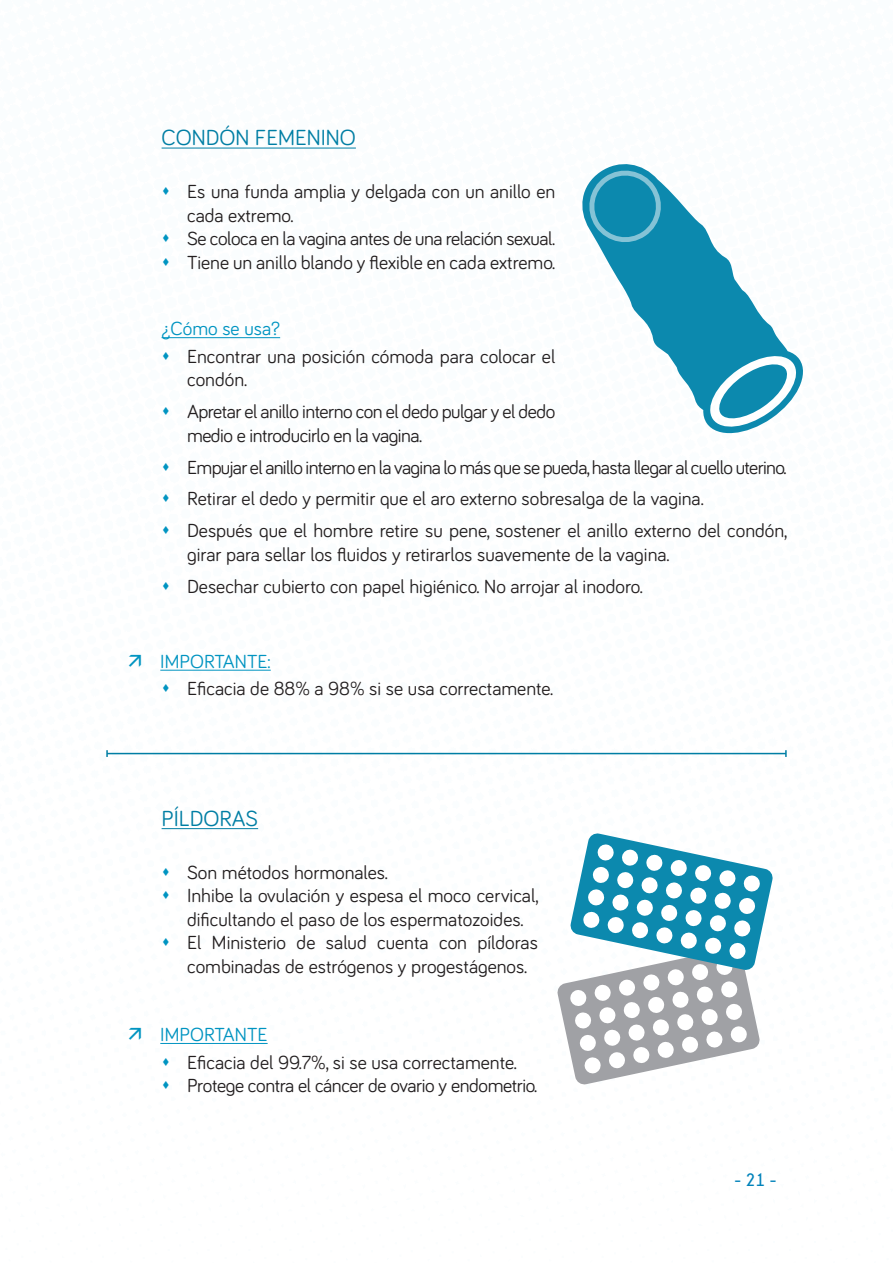
<style>
.page{position:relative;width:893px;height:1263px;background:#fff}
.page>*{position:absolute;margin:0;border:0;box-sizing:border-box;transform-origin:0 0}
.metodos_anticoncepti{font:22.5px "Bariol";color:#007ea4}
.t1{font:19.5px/23.4px "Bariol";color:#231f20}
.t2{font:19.5px "Bariol";letter-spacing:-.02em;color:#231f20}
.t3{font:19.5px "Bariol";letter-spacing:-.03em;color:#231f20}
.t4{font:19.5px/23.4px "Bariol";letter-spacing:-.025em;color:#231f20}
.sub-titulos_2{font:19.5px "Bariol";color:#0094c1}
.t5{font:700 18px "Champagne&Limousines";color:#0082ba}
</style>
<div class="page">
<hr style="left:162px;top:148px;width:194px;height:1px;background:#007ea4">
<hr style="left:162px;top:337px;width:118px;height:1px;background:#0094c1">
<hr style="left:160px;top:670px;width:111px;height:1px;background:#0094c1">
<hr style="left:162px;top:828px;width:96px;height:1px;background:#007ea4">
<hr style="left:160px;top:1043px;width:108px;height:1px;background:#0094c1">
<svg style="left:557px;top:833px;width:216px;height:252px"></svg>
<svg style="left:582px;top:164px;width:221px;height:270px"></svg>
<svg style="left:706px;top:355px;width:88px;height:73px"></svg>
<svg style="left:584px;top:166px;width:82px;height:81px;background:#399fbd"></svg>
<hr style="left:107px;top:753px;width:679px;height:1px;background:#007ea4">
<svg style="left:106px;top:750px;width:2px;height:7px"></svg>
<svg style="left:785px;top:750px;width:2px;height:7px"></svg>
<p class="metodos_anticoncepti" style="left:162px;top:123px;width:196px">CONDÓN FEMENINO</p>
<p class="t1" style="left:187px;top:179px;width:370px">Es una funda amplia y delgada con un anillo en cada extremo.</p>
<p class="t2" style="left:187px;top:226px;width:370px">Se coloca en la vagina antes de una relación sexual.</p>
<p class="t1" style="left:187px;top:250px;width:370px">Tiene un anillo blando y flexible en cada extremo.</p>
<p class="sub-titulos_2" style="left:162px;top:316px;width:120px">¿Cómo se usa?</p>
<p class="t1" style="left:187px;top:344px;width:370px">Encontrar una posición cómoda para colocar el condón.</p>
<p class="t4" style="left:187px;top:399px;width:370px">Apretar el anillo interno con el dedo pulgar y el dedo medio e introducirlo en la vagina.</p>
<p class="t3" style="left:187px;top:454px;width:601px">Empujar el anillo interno en la vagina lo más que se pueda, hasta llegar al cuello uterino.</p>
<p class="t1" style="left:187px;top:486px;width:518px">Retirar el dedo y permitir que el aro externo sobresalga de la vagina.</p>
<p class="t1" style="left:187px;top:518px;width:602px">Después que el hombre retire su pene, sostener el anillo externo del condón, girar para sellar los fluidos y retirarlos suavemente de la vagina.</p>
<p class="t1" style="left:187px;top:574px;width:457px">Desechar cubierto con papel higiénico. No arrojar al inodoro.</p>
<p class="sub-titulos_2" style="left:160px;top:648px;width:112px">IMPORTANTE:</p>
<p class="t1" style="left:187px;top:676px;width:368px">Eficacia de 88% a 98% si se usa correctamente.</p>
<p class="metodos_anticoncepti" style="left:162px;top:803px;width:98px">PÍLDORAS</p>
<p class="t1" style="left:187px;top:860px;width:202px">Son métodos hormonales.</p>
<p class="t1" style="left:187px;top:883px;width:353px">Inhibe la ovulación y espesa el moco cervical, dificultando el paso de los espermatozoides.</p>
<p class="t1" style="left:187px;top:930px;width:352px">El Ministerio de salud cuenta con píldoras combinadas de estrógenos y progestágenos.</p>
<p class="sub-titulos_2" style="left:160px;top:1021px;width:109px">IMPORTANTE</p>
<p class="t1" style="left:187px;top:1050px;width:331px">Eficacia del 99.7%, si se usa correctamente.</p>
<p class="t2" style="left:187px;top:1072px;width:352px">Protege contra el cáncer de ovario y endometrio.</p>
<p class="t5" style="left:735px;top:1170px;width:43px">- 21 -</p>
</div>
